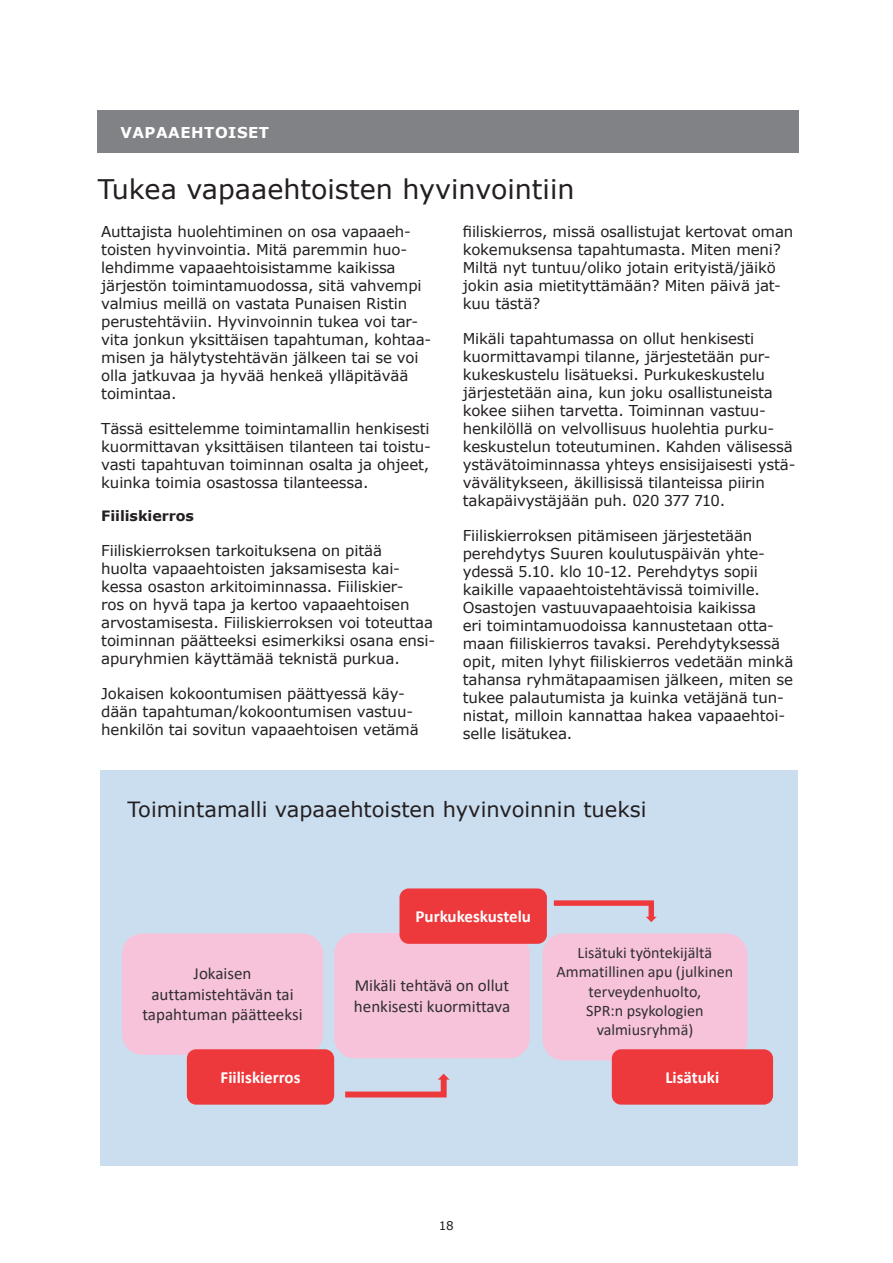
<style>
.page{position:relative;width:893px;height:1263px;background:#fff}
.page>*{position:absolute;margin:0;border:0;box-sizing:border-box;transform-origin:0 0}
.t1{font:27px "Verdana";color:#231f20}
.t2{font:21px "Verdana";color:#231f20}
.t3{font:16.95px/20.4px "Calibri";color:#312f30;text-align:center}
.t4{font:700 16.95px "Calibri";color:#fff}
.t5{font:16.05px/19.4px "Calibri";color:#312f30;text-align:center}
.t6{font:15px/18px "Verdana";letter-spacing:-.01em;color:#231f20}
.t7{font:700 15px "Verdana";letter-spacing:.035em;color:#fff}
.t8{font:700 14.25px "Verdana";letter-spacing:-.005em;color:#231f20}
.t9{font:12px "Verdana";color:#231f20}
</style>
<div class="page">
<div style="left:97px;top:111px;width:702px;height:42px;background:#808285"></div>
<div style="left:100px;top:770px;width:698px;height:396px;background:#cbdef0"></div>
<div style="left:122px;top:933px;width:201px;height:122px;background:#f7c3da;border-radius:20px"></div>
<div style="left:334px;top:933px;width:196px;height:125px;background:#f7c3da;border-radius:21px"></div>
<div style="left:542px;top:933px;width:205px;height:127px;background:#f7c3da;border-radius:21px"></div>
<div style="left:187px;top:1049px;width:147px;height:56px;background:#ee393c;border-radius:9px"></div>
<div style="left:399px;top:888px;width:148px;height:56px;background:#ee393c;border-radius:9px"></div>
<div style="left:612px;top:1049px;width:161px;height:56px;background:#ee393c;border-radius:9px"></div>
<svg style="left:345px;top:1074px;width:105px;height:23px"></svg>
<svg style="left:554px;top:900px;width:103px;height:22px"></svg>
<p class="t7" style="left:120px;top:122px;width:150px">VAPAAEHTOISET</p>
<h1 class="t1" style="left:98px;top:171px;width:478px">Tukea vapaaehtoisten hyvinvointiin</h1>
<p class="t6" style="left:101px;top:222px;width:332px">Auttajista huolehtiminen on osa vapaaeh&shy;toisten hyvinvointia. Mitä paremmin huo&shy;lehdimme vapaaehtoisistamme kaikissa järjestön toimintamuodossa, sitä vahvempi valmius meillä on vastata Punaisen Ristin perustehtäviin. Hyvinvoinnin tukea voi tar&shy;vita jonkun yksittäisen tapahtuman, kohtaa&shy;misen ja hälytystehtävän jälkeen tai se voi olla jatkuvaa ja hyvää henkeä ylläpitävää toimintaa.</p>
<p class="t6" style="left:101px;top:419px;width:331px;text-align:justify">Tässä esittelemme toimintamallin henkisesti kuormittavan yksittäisen tilanteen tai toistu&shy;vasti tapahtuvan toiminnan osalta ja ohjeet, kuinka toimia osastossa tilanteessa.</p>
<p class="t8" style="left:101px;top:506px;width:94px">Fiiliskierros</p>
<p class="t6" style="left:101px;top:542px;width:336px">Fiiliskierroksen tarkoituksena on pitää<br>huolta vapaaehtoisten jaksamisesta kai&shy;kessa osaston arkitoiminnassa. Fiiliskier-<br>ros on hyvä tapa ja kertoo vapaaehtoisen arvostamisesta. Fiiliskierroksen voi toteuttaa toiminnan päätteeksi esimerkiksi osana ensi&shy;apuryhmien käyttämää teknistä purkua.</p>
<p class="t6" style="left:101px;top:685px;width:319px">Jokaisen kokoontumisen päättyessä käy&shy;dään tapahtuman/kokoontumisen vastuu&shy;henkilön tai sovitun vapaaehtoisen vetämä</p>
<p class="t6" style="left:463px;top:222px;width:332px">fiiliskierros, missä osallistujat kertovat oman kokemuksensa tapahtumasta. Miten meni?<br>Miltä nyt tuntuu/oliko jotain erityistä/jäikö jokin asia mietityttämään? Miten päivä jat&shy;kuu tästä?</p>
<p class="t6" style="left:463px;top:329px;width:334px">Mikäli tapahtumassa on ollut henkisesti kuormittavampi tilanne, järjestetään pur&shy;kukeskustelu lisätueksi. Purkukeskustelu järjestetään aina, kun joku osallistuneista kokee siihen tarvetta. Toiminnan vastuu&shy;henkilöllä on velvollisuus huolehtia purku&shy;keskustelun toteutuminen. Kahden välisessä ystävätoiminnassa yhteys ensisijaisesti ystä&shy;vävälitykseen, äkillisissä tilanteissa piirin takapäivystäjään puh. 020 377 710.</p>
<p class="t6" style="left:463px;top:526px;width:332px">Fiiliskierroksen pitämiseen järjestetään perehdytys Suuren koulutuspäivän yhte&shy;ydessä 5.10. klo 10-12. Perehdytys sopii kaikille vapaaehtoistehtävissä toimiville.<br>Osastojen vastuuvapaaehtoisia kaikissa<br>eri toimintamuodoissa kannustetaan otta&shy;maan fiiliskierros tavaksi. Perehdytyksessä opit, miten lyhyt fiiliskierros vedetään minkä tahansa ryhmätapaamisen jälkeen, miten se tukee palautumista ja kuinka vetäjänä tun&shy;nistat, milloin kannattaa hakea vapaaehtoi&shy;selle lisätukea.</p>
<h2 class="t2" style="left:128px;top:795px;width:520px">Toimintamalli vapaaehtoisten hyvinvoinnin tueksi</h2>
<p class="t4" style="left:415px;top:904px;width:117px">Purkukeskustelu</p>
<p class="t3" style="left:143px;top:963px;width:162px">Jokaisen auttamistehtävän tai tapahtuman päätteeksi</p>
<p class="t3" style="left:354px;top:975px;width:158px;text-align:left">Mikäli tehtävä on ollut henkisesti kuormittava</p>
<p class="t4" style="left:221px;top:1065px;width:81px">Fiiliskierros</p>
<p class="t5" style="left:557px;top:943px;width:178px">Lisätuki työntekijältä<br>Ammatillinen apu (julkinen terveydenhuolto,<br>SPR:n psykologien valmiusryhmä)</p>
<p class="t4" style="left:665px;top:1065px;width:55px">Lisätuki</p>
<p class="t9" style="left:439px;top:1217px;width:17px">18</p>
</div>
